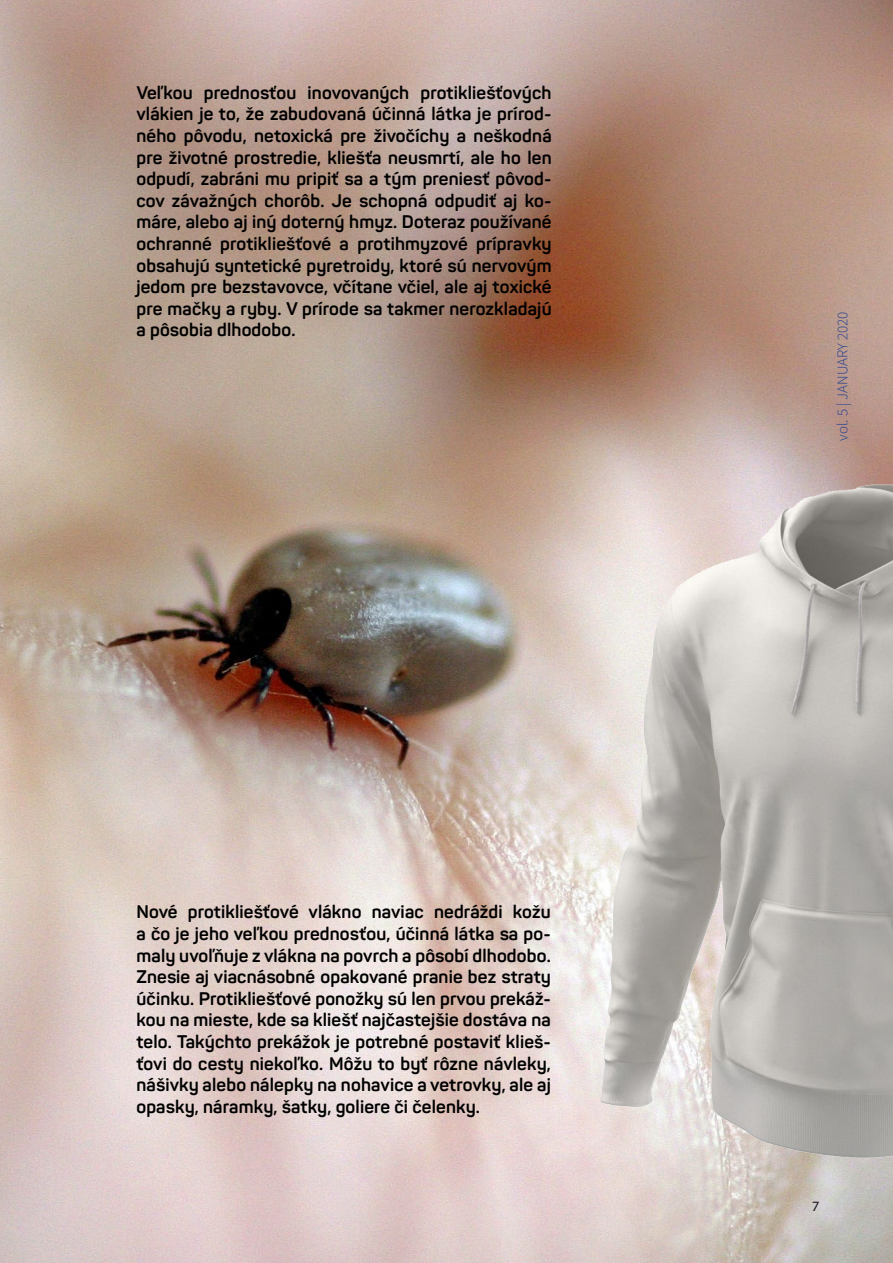
<style>
.page{position:relative;width:893px;height:1263px;background:#fff}
.page>*{position:absolute;margin:0;border:0;box-sizing:border-box;transform-origin:0 0}
.t1{font:700 18px/21.6px "Panton";letter-spacing:.01em;color:#000;text-align:justify}
.t2{font:300 15px "Source Sans Pro";color:#25408f}
.t3{font:14.25px "Myriad Pro";color:#1b1b1b;scale:1.05 1}
</style>
<div class="page">
<img style="left:0;top:0;width:893px;height:1263px">
<img style="left:600px;top:484px;width:293px;height:689px">
<p class="t1" style="left:136px;top:81px;width:417px">Veľkou prednosťou inovovaných protikliešťových vlákien je to, že zabudovaná účinná látka je prírod&shy;ného pôvodu, netoxická pre živočíchy a neškodná pre životné prostredie, kliešťa neusmrtí, ale ho len odpudí, zabráni mu pripiť sa a tým preniesť pôvod&shy;cov závažných chorôb. Je schopná odpudiť aj ko&shy;máre, alebo aj iný doterný hmyz. Doteraz používané ochranné protikliešťové a protihmyzové prípravky obsahujú syntetické pyretroidy, ktoré sú nervovým jedom pre bezstavovce, včítane včiel, ale aj toxické pre mačky a ryby. V prírode sa takmer nerozkladajú a pôsobia dlhodobo.</p>
<p class="t1" style="left:136px;top:901px;width:416px">Nové protikliešťové vlákno naviac nedráždi kožu a čo je jeho veľkou prednosťou, účinná látka sa po&shy;maly uvoľňuje z vlákna na povrch a pôsobí dlhodobo.<br>Znesie aj viacnásobné opakované pranie bez straty účinku. Protikliešťové ponožky sú len prvou prekáž&shy;kou na mieste, kde sa kliešť najčastejšie dostáva na telo. Takýchto prekážok je potrebné postaviť klieš&shy;ťovi do cesty niekoľko. Môžu to byť rôzne návleky, nášivky alebo nálepky na nohavice a vetrovky, ale aj opasky, náramky, šatky, goliere či čelenky.</p>
<p class="t2" style="left:833px;top:441px;width:131px;rotate:-90deg">vol. 5 | JANUARY 2020</p>
<p class="t3" style="left:812px;top:1197px;width:9px">7</p>
</div>
